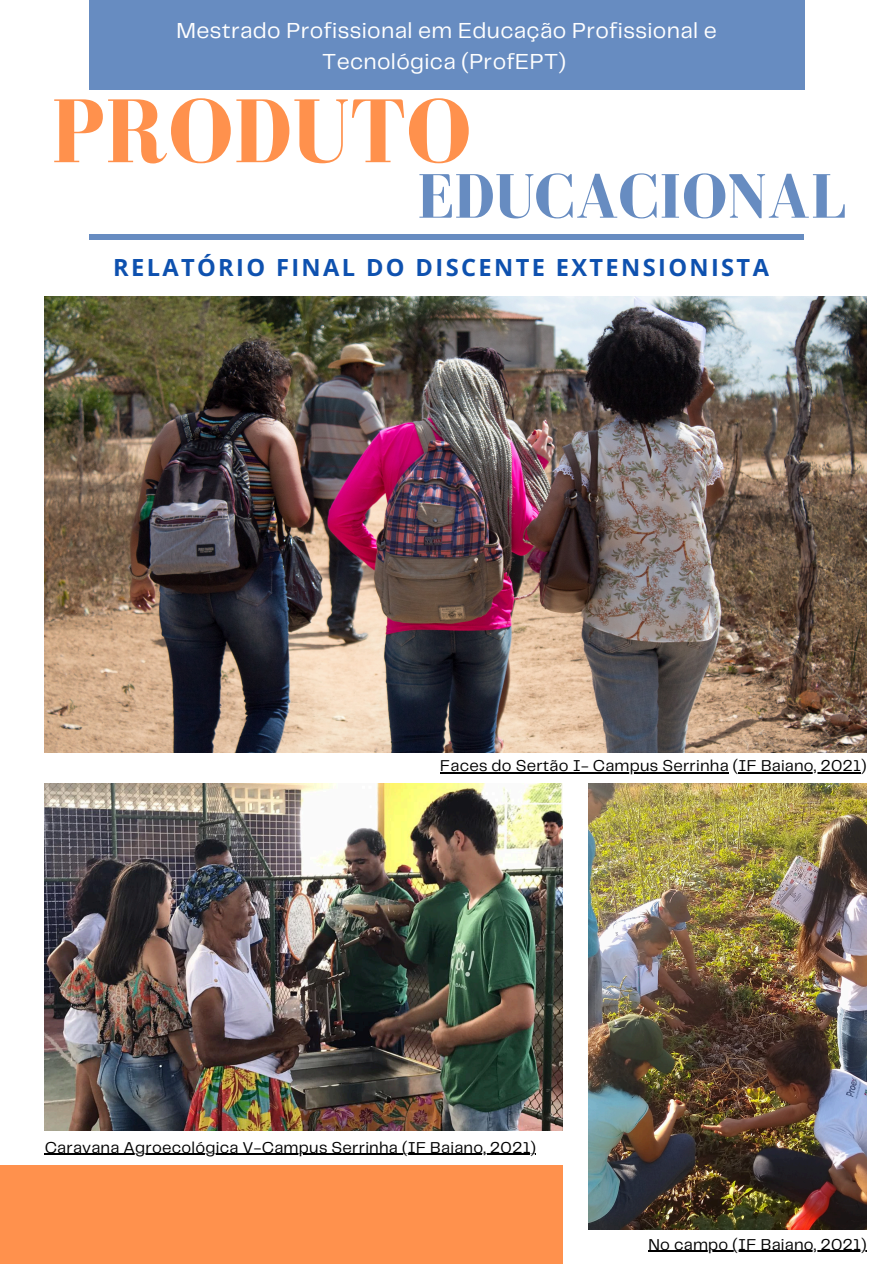
<style>
.page{position:relative;width:894px;height:1264px;background:#fff}
.page>*{position:absolute;margin:0;border:0;box-sizing:border-box;transform-origin:0 0}
.t1{font:700 93px "Bodoni FLF";color:#ff914d}
.t2{font:700 64.5px "Bodoni FLF";color:#678cc1}
.t3{font:700 23.55px "Open Sans";letter-spacing:.1em;color:#0e51af}
.t4{font:22.65px/31.5px "Telegraf";letter-spacing:.015em;color:#fff;text-align:center}
.t5{font:16.35px "Telegraf";letter-spacing:.015em;color:#000}
</style>
<div class="page">
<img style="left:45px;top:296px;width:821px;height:456px">
<div style="left:0;top:1165px;width:562px;height:98px;background:#ff914d"></div>
<div style="left:89px;top:0;width:715px;height:89px;background:#678cc1"></div>
<div style="left:89px;top:234px;width:715px;height:6px;background:#678cc1"></div>
<img style="left:45px;top:783px;width:517px;height:347px">
<img style="left:588px;top:783px;width:278px;height:446px">
<hr style="left:45px;top:1153px;width:491px;height:1px;background:#000">
<hr style="left:648px;top:1250px;width:218px;height:1px;background:#000">
<hr style="left:440px;top:772px;width:288px;height:1px;background:#000">
<hr style="left:738px;top:772px;width:122px;height:1px;background:#000">
<h2 class="t4" style="left:176px;top:16px;width:541px">Mestrado Profissional em Educação Profissional e<br>Tecnológica (ProfEPT)</h2>
<p class="t1" style="left:51px;top:81px;width:421px">PRODUTO</p>
<h1 class="t2" style="left:417px;top:161px;width:431px">EDUCACIONAL</h1>
<h3 class="t3" style="left:113px;top:250px;width:657px">RELATÓRIO FINAL DO DISCENTE EXTENSIONISTA</h3>
<p class="t5" style="left:440px;top:759px;width:427px">Faces do Sertão I- Campus Serrinha (IF Baiano, 2021)</p>
<p class="t5" style="left:45px;top:1140px;width:492px">Caravana Agroecológica V-Campus Serrinha (IF Baiano, 2021)</p>
<p class="t5" style="left:648px;top:1237px;width:219px">No campo (IF Baiano, 2021)</p>
</div>
